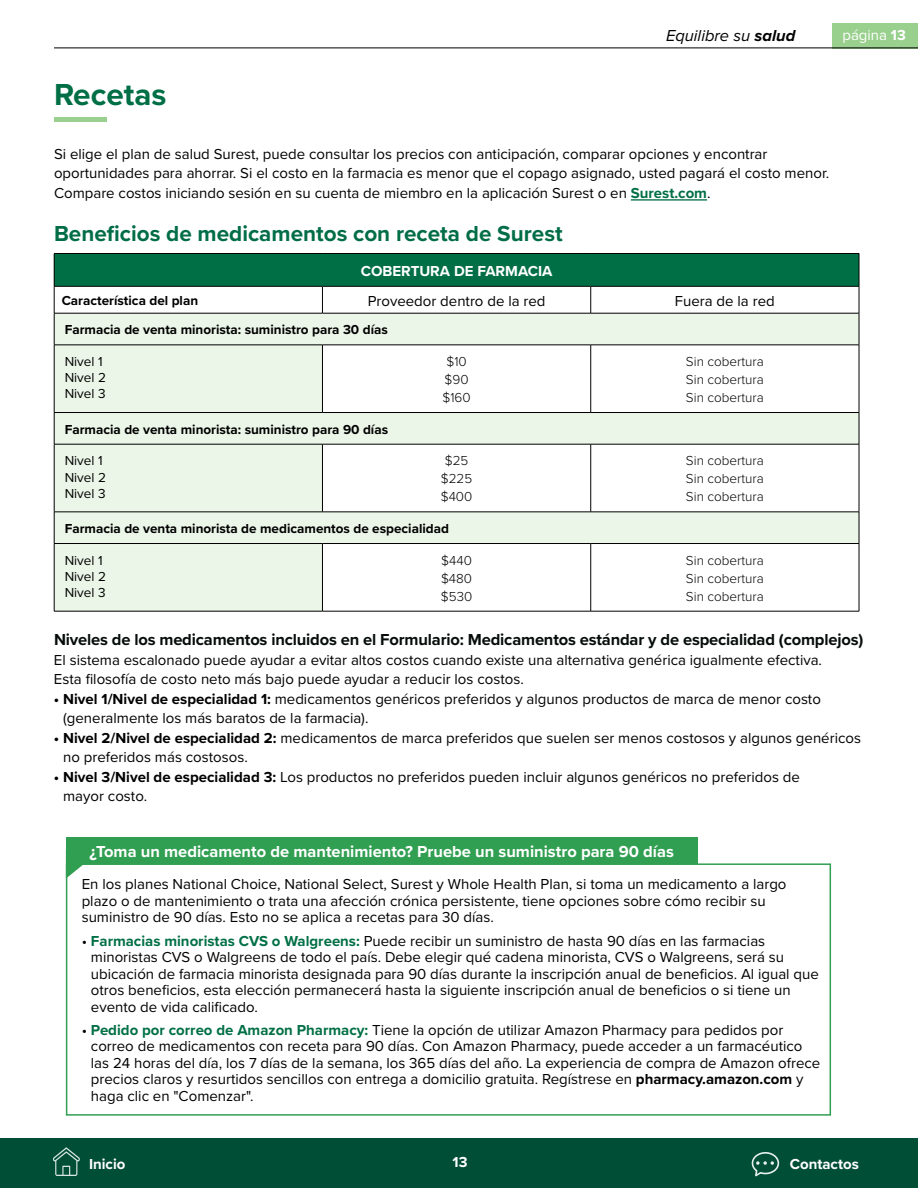
<style>
.page{position:relative;width:918px;height:1188px;background:#fff}
.page>*{position:absolute;margin:0;border:0;box-sizing:border-box;transform-origin:0 0}
.t1{font:700 31.5px "Proxima Nova";color:#006f46}
.t2{font:700 22.5px "Proxima Nova";color:#006d47}
.t3{font:700 16.5px "Proxima Nova";letter-spacing:-.01em;color:#060d0b}
.t4{font:700 16.5px "Proxima Nova";color:#fff}
.t5{font:italic 16.5px "Proxima Nova";color:#000}
.t6{font:15px/16.5px "Proxima Nova";color:#000}
.t7{font:700 15px "Proxima Nova";color:#fff}
.t8{font:15px "Proxima Nova";color:#fff}
.t9{font:700 13.5px "Proxima Nova";color:#000}
.t10{font:300 13.5px/18px "Proxima Nova";color:#000;text-align:justify}
.t11{font:13.5px/16.2px "Proxima Nova";color:#000}
.s1{font-weight:700}
.s2{font-weight:700;color:#006f46}
</style>
<div class="page">
<div style="left:832px;top:23px;width:86px;height:25px;background:#99d08d"></div>
<hr style="left:54px;top:48px;width:864px;height:1px;background:#000">
<div style="left:0;top:1138px;width:918px;height:50px;background:#004e36"></div>
<svg style="left:53px;top:1147px;width:27px;height:29px"></svg>
<svg style="left:752px;top:1152px;width:27px;height:24px"></svg>
<hr style="left:54px;top:117px;width:52px;height:4px;background:#99d08d">
<hr style="left:631px;top:199px;width:76px;height:2px;background:#006f46">
<div style="left:54px;top:253px;width:805px;height:33px;background:#006f46"></div>
<svg style="left:55px;top:314px;width:804px;height:297px;fill:#ebf6e8"></svg>
<hr style="left:859px;top:254px;width:1px;height:32px;background:#000">
<hr style="left:859px;top:313px;width:1px;height:32px;background:#000">
<hr style="left:859px;top:413px;width:1px;height:31px;background:#000">
<hr style="left:859px;top:512px;width:1px;height:31px;background:#000">
<hr style="left:54px;top:313px;width:1px;height:32px;background:#000">
<hr style="left:54px;top:345px;width:268px;height:1px;background:#000">
<hr style="left:54px;top:412px;width:268px;height:1px;background:#000">
<hr style="left:54px;top:413px;width:1px;height:31px;background:#000">
<hr style="left:322px;top:412px;width:269px;height:1px;background:#000">
<hr style="left:591px;top:412px;width:268px;height:1px;background:#000">
<hr style="left:54px;top:444px;width:268px;height:1px;background:#000">
<hr style="left:54px;top:512px;width:268px;height:1px;background:#000">
<hr style="left:54px;top:512px;width:1px;height:31px;background:#000">
<hr style="left:322px;top:512px;width:269px;height:1px;background:#000">
<hr style="left:591px;top:512px;width:268px;height:1px;background:#000">
<hr style="left:54px;top:543px;width:268px;height:1px;background:#000">
<hr style="left:322px;top:345px;width:269px;height:1px;background:#000">
<hr style="left:322px;top:444px;width:269px;height:1px;background:#000">
<hr style="left:322px;top:543px;width:269px;height:1px;background:#000">
<hr style="left:591px;top:345px;width:268px;height:1px;background:#000">
<hr style="left:591px;top:444px;width:268px;height:1px;background:#000">
<hr style="left:591px;top:543px;width:268px;height:1px;background:#000">
<hr style="left:54px;top:253px;width:268px;height:1px;background:#000">
<hr style="left:54px;top:254px;width:1px;height:32px;background:#000">
<hr style="left:322px;top:253px;width:269px;height:1px;background:#000">
<hr style="left:591px;top:253px;width:268px;height:1px;background:#000">
<hr style="left:54px;top:345px;width:1px;height:67px;background:#000">
<hr style="left:322px;top:345px;width:1px;height:67px;background:#000">
<hr style="left:590px;top:345px;width:1px;height:67px;background:#000">
<hr style="left:859px;top:345px;width:1px;height:67px;background:#000">
<hr style="left:54px;top:444px;width:1px;height:68px;background:#000">
<hr style="left:322px;top:444px;width:1px;height:68px;background:#000">
<hr style="left:590px;top:444px;width:1px;height:68px;background:#000">
<hr style="left:859px;top:444px;width:1px;height:68px;background:#000">
<hr style="left:54px;top:544px;width:1px;height:67px;background:#000">
<hr style="left:322px;top:544px;width:1px;height:67px;background:#000">
<hr style="left:590px;top:544px;width:1px;height:67px;background:#000">
<hr style="left:859px;top:544px;width:1px;height:67px;background:#000">
<hr style="left:54px;top:611px;width:268px;height:1px;background:#000">
<hr style="left:322px;top:611px;width:269px;height:1px;background:#000">
<hr style="left:591px;top:611px;width:268px;height:1px;background:#000">
<hr style="left:54px;top:286px;width:268px;height:1px;background:#000">
<svg style="left:54px;top:287px;width:1px;height:26px"></svg>
<hr style="left:322px;top:286px;width:269px;height:1px;background:#000">
<svg style="left:322px;top:287px;width:1px;height:26px"></svg>
<hr style="left:591px;top:286px;width:268px;height:1px;background:#000">
<svg style="left:590px;top:287px;width:1px;height:26px"></svg>
<svg style="left:859px;top:287px;width:1px;height:26px"></svg>
<hr style="left:54px;top:313px;width:268px;height:1px;background:#000">
<hr style="left:322px;top:313px;width:269px;height:1px;background:#000">
<hr style="left:591px;top:313px;width:268px;height:1px;background:#000">
<div style="left:66px;top:863px;width:765px;height:253px;background:#fff;border:2px solid #319f52"></div>
<svg style="left:66px;top:864px;width:18px;height:15px"></svg>
<div style="left:66px;top:837px;width:632px;height:27px;background:#319f52"></div>
<h1 class="t1" style="left:54px;top:71px;width:114px">Recetas</h1>
<p class="t5" style="left:666px;top:28px;width:131px">Equilibre su <span class="s1">salud</span></p>
<p class="t8" style="left:842px;top:23px;width:65px">página <span class="s1">13</span></p>
<p class="t6" style="left:54px;top:143px;width:777px;line-height:19.5px">Si elige el plan de salud Surest, puede consultar los precios con anticipación, comparar opciones y encontrar oportunidades para ahorrar. Si el costo en la farmacia es menor que el copago asignado, usted pagará el costo menor.<br>Compare costos iniciando sesión en su cuenta de miembro en la aplicación Surest o en <span class="s2">Surest.com</span>.</p>
<h2 class="t2" style="left:54px;top:216px;width:510px">Beneficios de medicamentos con receta de Surest</h2>
<p class="t7" style="left:361px;top:260px;width:193px">COBERTURA DE FARMACIA</p>
<p class="t9" style="left:62px;top:291px;width:138px">Característica del plan</p>
<p class="t6" style="left:368px;top:292px;width:179px">Proveedor dentro de la red</p>
<p class="t6" style="left:675px;top:292px;width:101px">Fuera de la red</p>
<p class="t9" style="left:65px;top:320px;width:325px">Farmacia de venta minorista: suministro para 30 días</p>
<p class="t11" style="left:65px;top:353px;width:43px">Nivel 1<br>Nivel 2<br>Nivel 3</p>
<p class="t10" style="left:443px;top:352px;width:30px;text-align:left">$10 $90 $160</p>
<p class="t10" style="left:686px;top:352px;width:79px">Sin cobertura Sin cobertura Sin cobertura</p>
<p class="t9" style="left:65px;top:419px;width:325px">Farmacia de venta minorista: suministro para 90 días</p>
<p class="t11" style="left:65px;top:452px;width:43px">Nivel 1<br>Nivel 2<br>Nivel 3</p>
<p class="t10" style="left:441px;top:451px;width:33px;text-align:left">$25 $225 $400</p>
<p class="t10" style="left:686px;top:451px;width:79px">Sin cobertura Sin cobertura Sin cobertura</p>
<p class="t9" style="left:65px;top:518px;width:386px">Farmacia de venta minorista de medicamentos de especialidad</p>
<p class="t11" style="left:65px;top:551px;width:43px">Nivel 1<br>Nivel 2<br>Nivel 3</p>
<p class="t10" style="left:441px;top:550px;width:33px">$440 $480 $530</p>
<p class="t10" style="left:686px;top:550px;width:79px">Sin cobertura Sin cobertura Sin cobertura</p>
<p class="t3" style="left:54px;top:627px;width:811px">Niveles de los medicamentos incluidos en el Formulario: Medicamentos estándar y de especialidad (complejos)</p>
<p class="t6" style="left:54px;top:649px;width:770px;line-height:19.5px">El sistema escalonado puede ayudar a evitar altos costos cuando existe una alternativa genérica igualmente efectiva.<br>Esta filosofía de costo neto más bajo puede ayudar a reducir los costos.</p>
<p class="t6" style="left:63px;top:688px;width:759px;line-height:19.5px;text-indent:-9px"><span class="s1">• Nivel 1/Nivel de especialidad 1:</span> medicamentos genéricos preferidos y algunos productos de marca de menor costo (generalmente los más baratos de la farmacia).</p>
<p class="t6" style="left:63px;top:727px;width:799px;line-height:19.5px;text-indent:-9px"><span class="s1">• Nivel 2/Nivel de especialidad 2:</span> medicamentos de marca preferidos que suelen ser menos costosos y algunos genéricos no preferidos más costosos.</p>
<p class="t6" style="left:63px;top:766px;width:738px;line-height:19.5px;text-indent:-9px"><span class="s1">• Nivel 3/Nivel de especialidad 3:</span> Los productos no preferidos pueden incluir algunos genéricos no preferidos de mayor costo.</p>
<p class="t4" style="left:90px;top:839px;width:586px">¿Toma un medicamento de mantenimiento? Pruebe un suministro para 90 días</p>
<p class="t6" style="left:82px;top:875px;width:706px">En los planes National Choice, National Select, Surest y Whole Health Plan, si toma un medicamento a largo plazo o de mantenimiento o trata una afección crónica persistente, tiene opciones sobre cómo recibir su suministro de 90 días. Esto no se aplica a recetas para 30 días.</p>
<p class="t6" style="left:91px;top:932px;width:729px;text-indent:-9px">• <span class="s2">Farmacias minoristas CVS o Walgreens:</span> Puede recibir un suministro de hasta 90 días en las farmacias minoristas CVS o Walgreens de todo el país. Debe elegir qué cadena minorista, CVS o Walgreens, será su ubicación de farmacia minorista designada para 90 días durante la inscripción anual de beneficios. Al igual que otros beneficios, esta elección permanecerá hasta la siguiente inscripción anual de beneficios o si tiene un evento de vida calificado.</p>
<p class="t6" style="left:91px;top:1021px;width:731px;text-indent:-9px">• <span class="s2">Pedido por correo de Amazon Pharmacy:</span> Tiene la opción de utilizar Amazon Pharmacy para pedidos por correo de medicamentos con receta para 90 días. Con Amazon Pharmacy, puede acceder a un farmacéutico las 24 horas del día, los 7 días de la semana, los 365 días del año. La experiencia de compra de Amazon ofrece precios claros y resurtidos sencillos con entrega a domicilio gratuita. Regístrese en <span class="s1">pharmacy.amazon.com</span> y haga clic en "Comenzar".</p>
<p class="t7" style="left:89px;top:1153px;width:38px">Inicio</p>
<p class="t7" style="left:453px;top:1151px;width:16px">13</p>
<p class="t7" style="left:790px;top:1153px;width:71px">Contactos</p>
</div>
